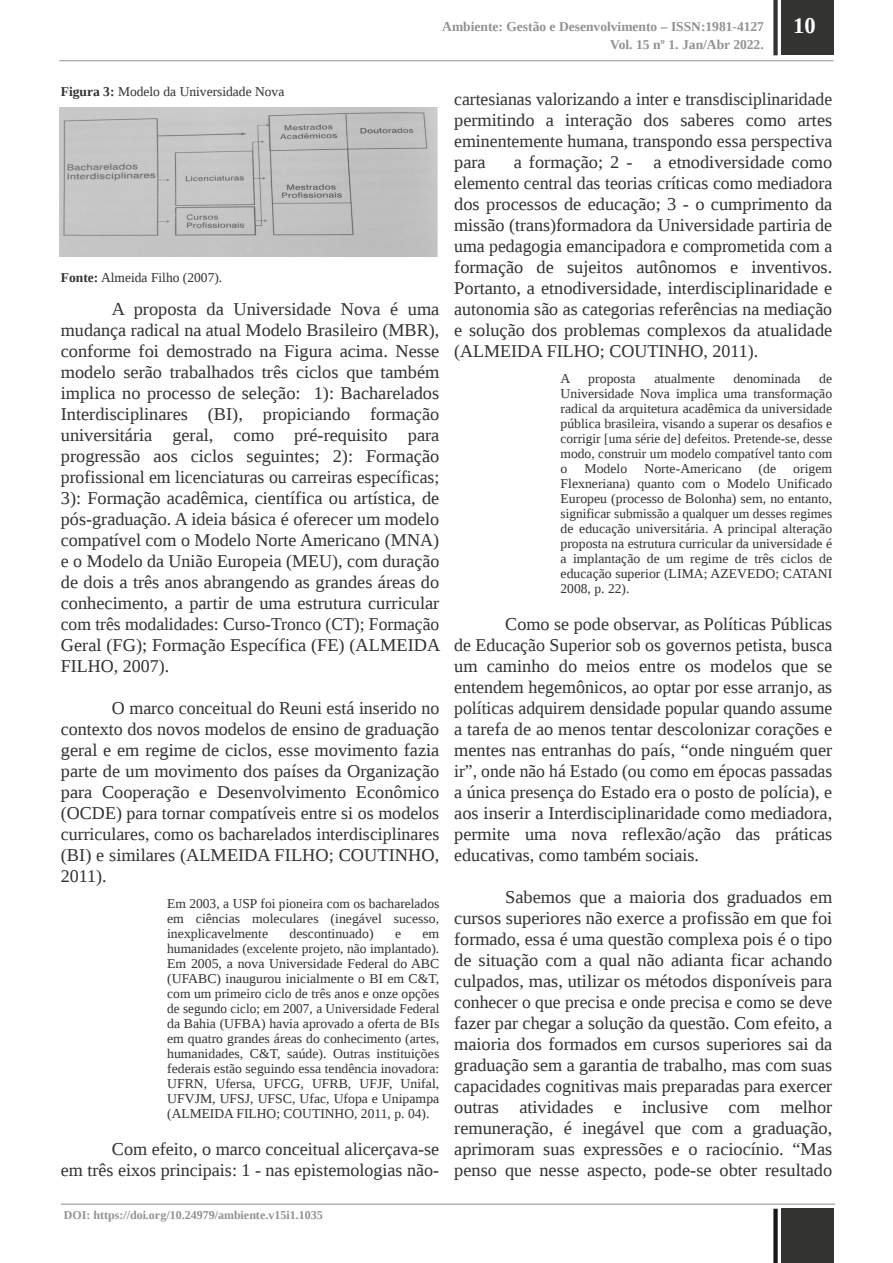
<style>
.page{position:relative;width:893px;height:1263px;background:#fff}
.page>*{position:absolute;margin:0;border:0;box-sizing:border-box;transform-origin:0 0}
.t1{font:700 22.5px "Liberation Serif";color:#fff}
.t2{font:18px/21px "Liberation Serif";color:#333332;text-align:justify}
.t3{font:13.5px/15px "Liberation Serif";color:#333332;text-align:justify}
.t4{font:700 13.5px/18px "Liberation Serif";color:#929291;text-align:right}
.t5{font:700 12px "Liberation Serif";color:#929291}
.s1{font-weight:700}
</style>
<div class="page">
<div style="left:781px;top:0;width:52px;height:55px;background:#333332"></div>
<div style="left:773px;top:0;width:5px;height:55px;background:#333332"></div>
<div style="left:781px;top:1209px;width:52px;height:54px;background:#333332"></div>
<div style="left:773px;top:1209px;width:5px;height:54px;background:#181715"></div>
<hr style="left:60px;top:60px;width:773px;height:1px;background:#929291">
<hr style="left:61px;top:1204px;width:774px;height:1px;background:#929291">
<img style="left:60px;top:108px;width:378px;height:148px">
<p class="t4" style="left:442px;top:18px;width:323px">Ambiente: Gestão e Desenvolvimento – ISSN:1981-4127<br>Vol. 15 nº 1. Jan/Abr 2022.</p>
<p class="t1" style="left:793px;top:13px;width:24px">10</p>
<p class="t3" style="left:61px;top:84px;width:225px"><span class="s1">Figura 3:</span> Modelo da Universidade Nova</p>
<p class="t3" style="left:61px;top:270px;width:163px"><span class="s1">Fonte:</span> Almeida Filho (2007).</p>
<p class="t2" style="left:61px;top:298px;width:381px;text-indent:51px">A proposta da Universidade Nova é uma mudança radical na atual Modelo Brasileiro (MBR), conforme foi demostrado na Figura acima. Nesse modelo serão trabalhados três ciclos que também implica no processo de seleção: 1): Bacharelados Interdisciplinares (BI), propiciando formação universitária geral, como pré-requisito para progressão aos ciclos seguintes; 2): Formação profissional em licenciaturas ou carreiras específicas; 3): Formação acadêmica, científica ou artística, de pós-graduação. A ideia básica é oferecer um modelo compatível com o Modelo Norte Americano (MNA) e o Modelo da União Europeia (MEU), com duração de dois a três anos abrangendo as grandes áreas do conhecimento, a partir de uma estrutura curricular com três modalidades: Curso-Tronco (CT); Formação Geral (FG); Formação Específica (FE) (ALMEIDA FILHO, 2007).</p>
<p class="t2" style="left:61px;top:697px;width:380px;text-indent:51px">O marco conceitual do Reuni está inserido no contexto dos novos modelos de ensino de graduação geral e em regime de ciclos, esse movimento fazia parte de um movimento dos países da Organização para Cooperação e Desenvolvimento Econômico (OCDE) para tornar compatíveis entre si os modelos curriculares, como os bacharelados interdisciplinares (BI) e similares (ALMEIDA FILHO; COUTINHO, 2011).</p>
<p class="t3" style="left:167px;top:895px;width:274px">Em 2003, a USP foi pioneira com os bacharelados em ciências moleculares (inegável sucesso, inexplicavelmente</p>
<p class="t3" style="left:289px;top:925px;width:86px">descontinuado)</p>
<p class="t3" style="left:395px;top:925px;width:8px">e</p>
<p class="t3" style="left:167px;top:925px;width:274px;text-indent:255px">em humanidades (excelente projeto, não implantado).<br>Em 2005, a nova Universidade Federal do ABC (UFABC) inaugurou inicialmente o BI em C&amp;T, com um primeiro ciclo de três anos e onze opções de segundo ciclo; em 2007, a Universidade Federal da Bahia (UFBA) havia aprovado a oferta de BIs em quatro grandes áreas do conhecimento (artes, humanidades, C&amp;T, saúde). Outras instituições federais estão seguindo essa tendência inovadora:<br>UFRN, Ufersa, UFCG, UFRB, UFJF, Unifal, UFVJM, UFSJ, UFSC, Ufac, Ufopa e Unipampa (ALMEIDA FILHO; COUTINHO, 2011, p. 04).</p>
<p class="t2" style="left:61px;top:1138px;width:380px;text-align:right">Com efeito, o marco conceitual alicerçava-se<br>em três eixos principais: 1 - nas epistemologias não-</p>
<p class="t5" style="left:64px;top:1208px;width:260px">DOI: https://doi.org/10.24979/ambiente.v15i1.1035</p>
<p class="t2" style="left:454px;top:88px;width:380px">cartesianas valorizando a inter e transdisciplinaridade permitindo a interação dos saberes como artes eminentemente humana, transpondo essa perspectiva para</p>
<p class="t2" style="left:454px;top:151px;width:380px;text-indent:60px">a formação; 2 - a etnodiversidade como elemento central das teorias críticas como mediadora dos processos de educação; 3 - o cumprimento da missão (trans)formadora da Universidade partiria de uma pedagogia emancipadora e comprometida com a formação de sujeitos autônomos e inventivos.<br>Portanto, a etnodiversidade, interdisciplinaridade e autonomia são as categorias referências na mediação e solução dos problemas complexos da atualidade (ALMEIDA FILHO; COUTINHO, 2011).</p>
<p class="t3" style="left:560px;top:370px;width:11px">A</p>
<p class="t3" style="left:588px;top:370px;width:49px">proposta</p>
<p class="t3" style="left:654px;top:370px;width:62px">atualmente</p>
<p class="t3" style="left:733px;top:370px;width:69px">denominada</p>
<p class="t3" style="left:560px;top:370px;width:273px;text-indent:259px">de Universidade Nova implica uma transformação radical da arquitetura acadêmica da universidade pública brasileira, visando a superar os desafios e corrigir [uma série de] defeitos. Pretende-se, desse modo, construir um modelo compatível tanto com o</p>
<p class="t3" style="left:584px;top:460px;width:44px">Modelo</p>
<p class="t3" style="left:644px;top:460px;width:99px">Norte-Americano</p>
<p class="t3" style="left:759px;top:460px;width:19px">(de</p>
<p class="t3" style="left:560px;top:460px;width:273px;text-indent:233px">origem Flexneriana) quanto com o Modelo Unificado Europeu (processo de Bolonha) sem, no entanto, significar submissão a qualquer um desses regimes de educação universitária. A principal alteração proposta na estrutura curricular da universidade é a implantação de um regime de três ciclos de educação superior (LIMA; AZEVEDO; CATANI 2008, p. 22).</p>
<p class="t2" style="left:454px;top:613px;width:380px;text-indent:51px">Como se pode observar, as Políticas Públicas de Educação Superior sob os governos petista, busca um caminho do meios entre os modelos que se entendem hegemônicos, ao optar por esse arranjo, as políticas adquirem densidade popular quando assume a tarefa de ao menos tentar descolonizar corações e mentes nas entranhas do país, “onde ninguém quer ir”, onde não há Estado (ou como em épocas passadas a única presença do Estado era o posto de polícia), e aos inserir a Interdisciplinaridade como mediadora, permite uma nova reflexão/ação das práticas educativas, como também sociais.</p>
<p class="t2" style="left:454px;top:886px;width:380px;text-indent:51px">Sabemos que a maioria dos graduados em cursos superiores não exerce a profissão em que foi formado, essa é uma questão complexa pois é o tipo de situação com a qual não adianta ficar achando culpados, mas, utilizar os métodos disponíveis para conhecer o que precisa e onde precisa e como se deve fazer par chegar a solução da questão. Com efeito, a maioria dos formados em cursos superiores sai da graduação sem a garantia de trabalho, mas com suas capacidades cognitivas mais preparadas para exercer outras atividades e inclusive com melhor remuneração, é inegável que com a graduação, aprimoram suas expressões e o raciocínio. “Mas penso que nesse aspecto, pode-se obter resultado</p>
</div>
